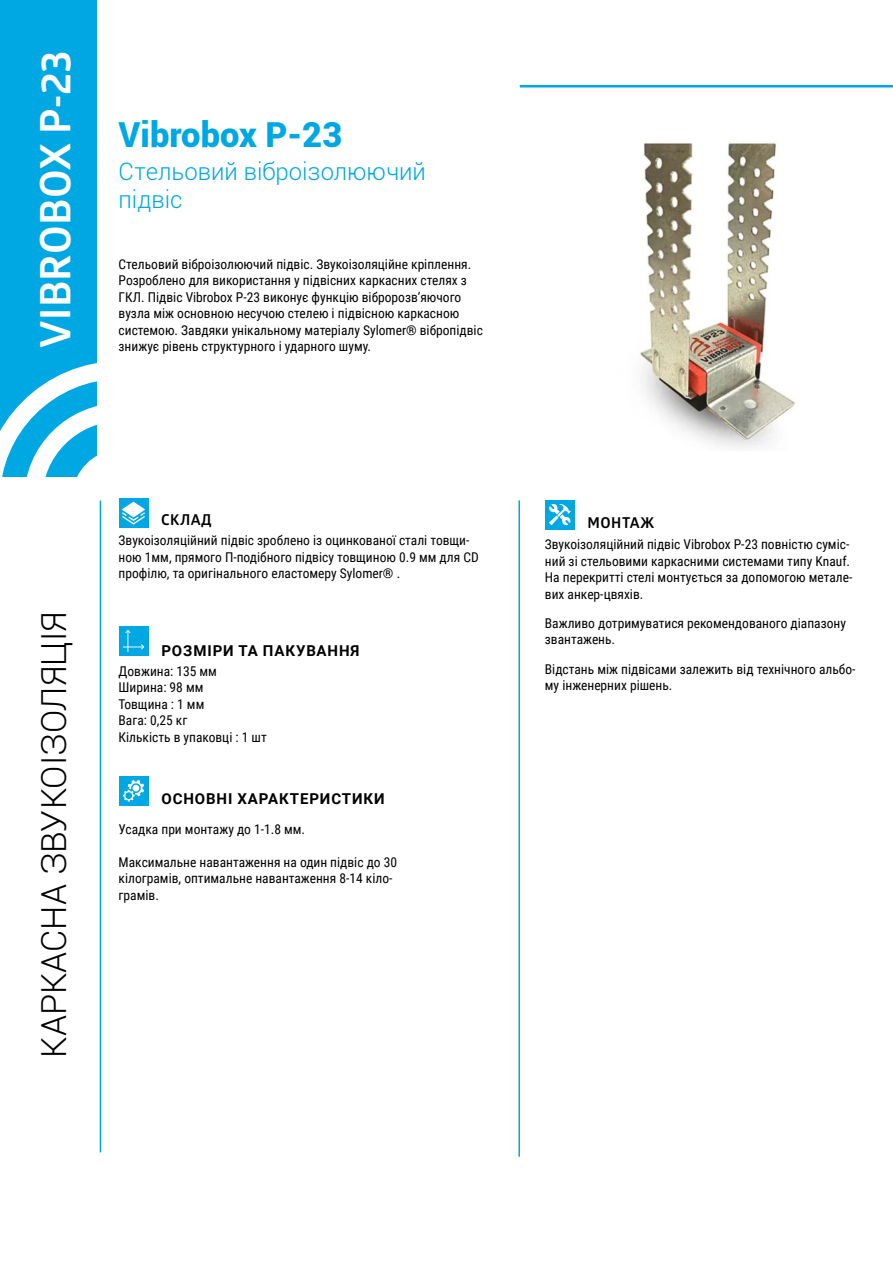
<style>
.page{position:relative;width:893px;height:1263px;background:#fff}
.page>*{position:absolute;margin:0;border:0;box-sizing:border-box;transform-origin:0 0}
.t1{font:700 42px "Glober";letter-spacing:.01em;color:#fff}
.t2{font:300 34.5px "Roboto";color:#000}
.t3{font:900 34.5px "Roboto";color:#00a8e3}
.t4{font:300 24px/28.5px "Roboto";color:#00a8e3}
.t5{font:700 15px "Roboto";letter-spacing:.06em;color:#000}
.t6{font:700 15px "Glober";letter-spacing:.035em;color:#000}
.t7{font:13.5px/16.5px "Roboto Condensed";color:#000}
.t8{font:13.5px/16.5px "Roboto Condensed";color:#020203}
</style>
<div class="page">
<div style="left:0;top:0;width:97px;height:477px;background:#00a8e3"></div>
<svg style="left:0;top:363px;width:149px;height:275px"></svg>
<div style="left:24px;top:403px;width:193px;height:193px;border:18px solid #fff;border-radius:50%"></div>
<div style="left:72px;top:449px;width:97px;height:101px;border:18px solid #fff;border-radius:50%"></div>
<hr style="left:518px;top:500px;width:2px;height:657px;background:#00a8e3">
<hr style="left:520px;top:86px;width:373px;height:1px;background:#00a8e3">
<hr style="left:99px;top:501px;width:3px;height:651px;background:#00a8e3">
<hr style="left:520px;top:85px;width:373px;height:1px;background:#00a8e3">
<div style="left:119px;top:498px;width:29px;height:30px;background:#00a8e3"></div>
<svg style="left:122px;top:502px;width:23px;height:22px"></svg>
<div style="left:545px;top:500px;width:30px;height:29px;background:#00a8e3"></div>
<svg style="left:549px;top:504px;width:22px;height:21px"></svg>
<div style="left:119px;top:626px;width:29px;height:30px;background:#00a8e3"></div>
<svg style="left:123px;top:630px;width:21px;height:22px"></svg>
<div style="left:119px;top:776px;width:29px;height:30px;background:#00a8e3"></div>
<svg style="left:123px;top:780px;width:21px;height:21px"></svg>
<img style="left:640px;top:142px;width:155px;height:307px">
<h1 class="t1" style="left:26px;top:348px;width:299px;rotate:-90deg">VIBROBOX P-23</h1>
<h2 class="t3" style="left:119px;top:110px;width:225px">Vibrobox P-23</h2>
<h3 class="t4" style="left:119px;top:156px;width:309px">Стельовий віброізолюючий підвіс</h3>
<p class="t7" style="left:119px;top:255px;width:366px">Стельовий віброізолюючий підвіс. Звукоізоляційне кріплення.<br>Розроблено для використання у підвісних каркасних стелях з ГКЛ. Підвіс Vibrobox P-23 виконує функцію вібророзв’яючого вузла між основною несучою стелею і підвісною каркасною системою. Завдяки унікальному матеріалу Sylomer® вібропідвіс знижує рівень структурного і ударного шуму.</p>
<h2 class="t2" style="left:30px;top:1057px;width:447px;rotate:-90deg">КАРКАСНА ЗВУКОІЗОЛЯЦІЯ</h2>
<p class="t6" style="left:161px;top:509px;width:52px">СКЛАД</p>
<p class="t8" style="left:119px;top:532px;width:362px">Звукоізоляційний підвіс зроблено із оцинкованої сталі товщи&shy;ною 1мм, прямого П-подібного підвісу товщиною 0.9 мм для CD профілю, та оригінального еластомеру Sylomer® .</p>
<p class="t5" style="left:161px;top:640px;width:200px">РОЗМІРИ ТА ПАКУВАННЯ</p>
<p class="t7" style="left:119px;top:662px;width:150px">Довжина: 135 мм<br>Ширина: 98 мм<br>Товщина : 1 мм<br>Вага: 0,25 кг<br>Кількість в упаковці : 1 шт</p>
<p class="t5" style="left:161px;top:788px;width:225px">ОСНОВНІ ХАРАКТЕРИСТИКИ</p>
<p class="t7" style="left:119px;top:820px;width:188px">Усадка при монтажу до 1-1.8 мм.</p>
<p class="t7" style="left:119px;top:853px;width:280px">Максимальне навантаження на один підвіс до 30 кілограмів, оптимальне навантаження 8-14 кіло&shy;грамів.</p>
<p class="t6" style="left:587px;top:512px;width:68px">МОНТАЖ</p>
<p class="t7" style="left:545px;top:536px;width:309px">Звукоізоляційний підвіс Vibrobox P-23 повністю суміс&shy;ний зі стельовими каркасними системами типу Knauf.<br>На перекритті стелі монтується за допомогою метале&shy;вих анкер-цвяхів.</p>
<p class="t7" style="left:545px;top:614px;width:303px">Важливо дотримуватися рекомендованого діапазону звантажень.</p>
<p class="t7" style="left:545px;top:660px;width:312px">Відстань між підвісами залежить від технічного альбо&shy;му інженерних рішень.</p>
</div>
